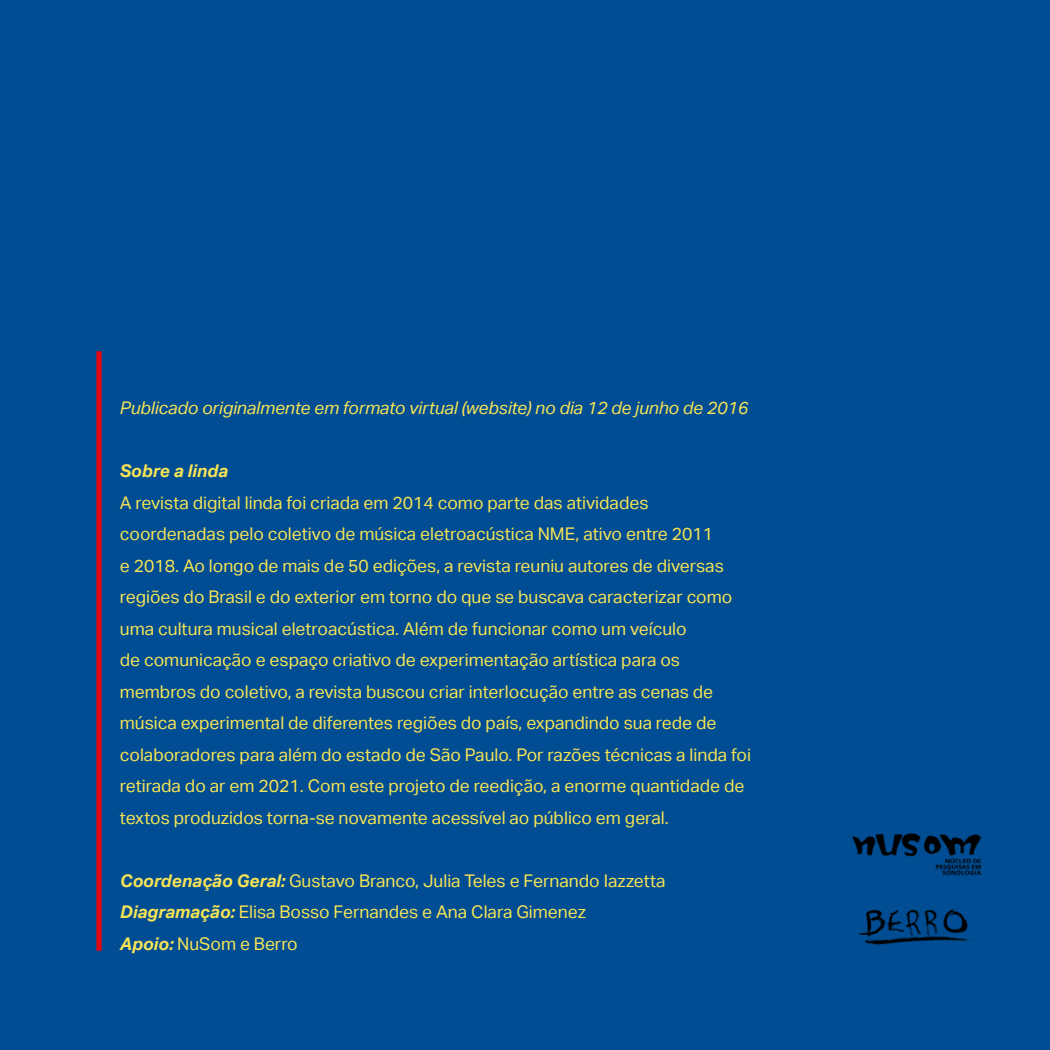
<style>
.page{position:relative;width:1050px;height:1050px;background:#004d93}
.page>*{position:absolute;margin:0;border:0;box-sizing:border-box;transform-origin:0 0}
.t1{font:17.5px/31.5px "Aktiv Grotesk";color:#f7e455}
.t2{font:italic 17.5px "Aktiv Grotesk";letter-spacing:-.005em;color:#f7e455}
.t3{font:italic 700 17.5px "Aktiv Grotesk";color:#f7e455}
.s1{font-weight:700;font-style:italic}
</style>
<div class="page">
<img style="left:859px;top:914px;width:111px;height:31px">
<img style="left:852px;top:833px;width:129px;height:81px">
<div style="left:96px;top:351px;width:6px;height:600px;background:#e30613"></div>
<p class="t2" style="left:120px;top:398px;width:630px">Publicado originalmente em formato virtual (website) no dia 12 de junho de 2016</p>
<p class="t3" style="left:120px;top:461px;width:109px">Sobre a linda</p>
<p class="t1" style="left:120px;top:487px;width:633px">A revista digital linda foi criada em 2014 como parte das atividades coordenadas pelo coletivo de música eletroacústica NME, ativo entre 2011<br>e 2018. Ao longo de mais de 50 edições, a revista reuniu autores de diversas regiões do Brasil e do exterior em torno do que se buscava caracterizar como uma cultura musical eletroacústica. Além de funcionar como um veículo<br>de comunicação e espaço criativo de experimentação artística para os membros do coletivo, a revista buscou criar interlocução entre as cenas de música experimental de diferentes regiões do país, expandindo sua rede de colaboradores para além do estado de São Paulo. Por razões técnicas a linda foi retirada do ar em 2021. Com este projeto de reedição, a enorme quantidade de textos produzidos torna-se novamente acessível ao público em geral.</p>
<p class="t1" style="left:120px;top:865px;width:547px"><span class="s1">Coordenação Geral:</span> Gustavo Branco, Julia Teles e Fernando Iazzetta<br><span class="s1">Diagramação:</span> Elisa Bosso Fernandes e Ana Clara Gimenez<br><span class="s1">Apoio:</span> NuSom e Berro</p>
</div>
